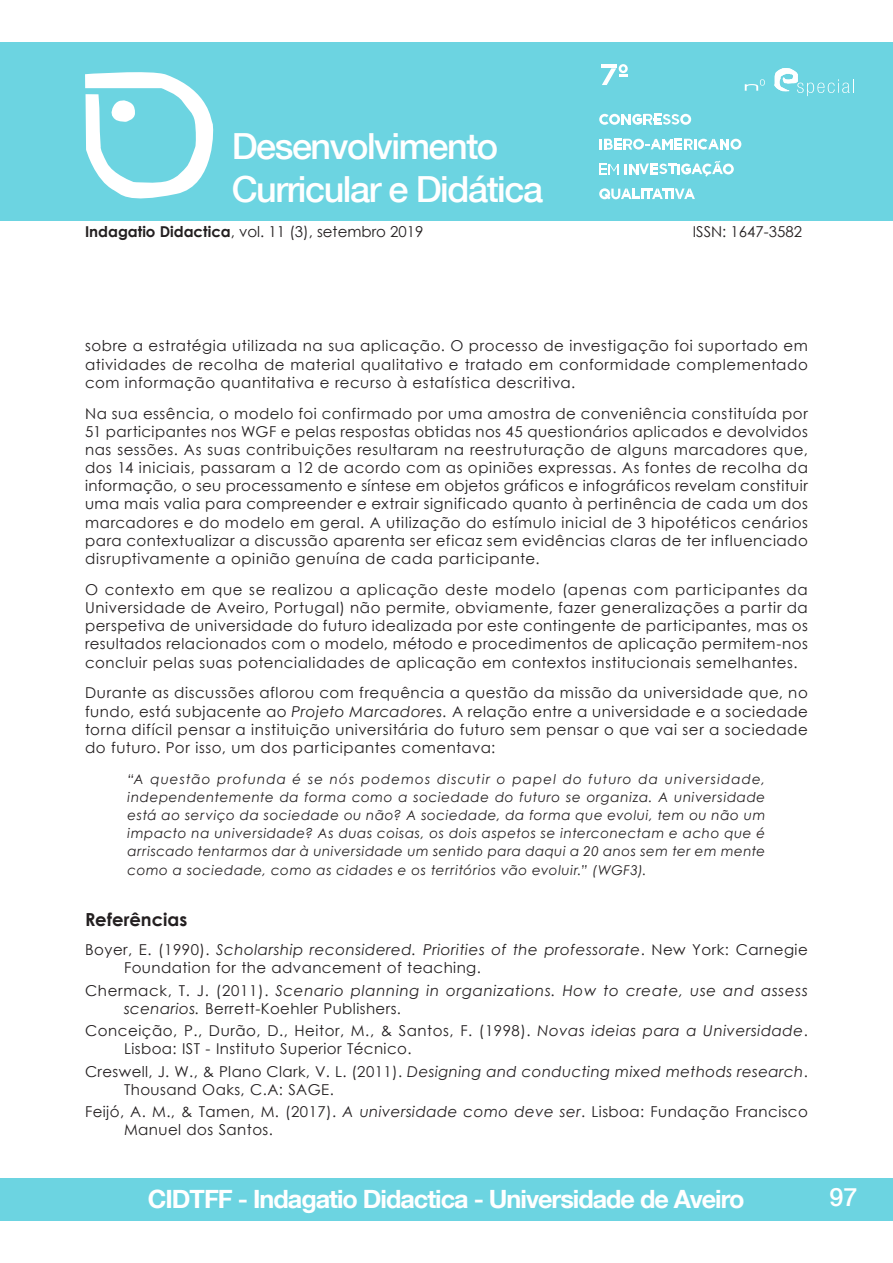
<style>
.page{position:relative;width:893px;height:1263px;background:#fff}
.page>*{position:absolute;margin:0;border:0;box-sizing:border-box;transform-origin:0 0}
.t1{font:500 36px/43.2px "Helvetica Neue LT Com";letter-spacing:-.04em;color:#fff}
.t2{font:700 25.2px "Helvetica Neue LT Com";letter-spacing:-.04em;color:#fff}
.t3{font:500 25.2px "Helvetica Neue LT Com";color:#fff}
.Titulos{font:700 18px "Century Gothic";color:#231f20}
.paragrafos{font:15px/18.1px "Century Gothic";letter-spacing:.04em;color:#231f20;text-align:justify}
.bibliograf{font:15px/18.1px "Century Gothic";letter-spacing:.03em;color:#231f20}
.bibliograf-2{font:italic 15px/18.1px "Century Gothic";letter-spacing:.045em;color:#231f20}
.paragrafos-2{font:15px "Century Gothic";color:#231f20}
.destaque{font:italic 13.5px/18.1px "Century Gothic";letter-spacing:.04em;color:#231f20;text-align:justify}
.s1{font-weight:700}
.s2{font-style:italic}
.s3{font-style:normal}
</style>
<div class="page">
<div style="left:0;top:43px;width:893px;height:178px;background:#6cd4e1"></div>
<div style="left:0;top:1178px;width:893px;height:42px;background:#6cd4e1"></div>
<svg style="left:85px;top:72px;width:129px;height:127px"></svg>
<svg style="left:774px;top:68px;width:80px;height:28px"></svg>
<svg style="left:745px;top:79px;width:20px;height:12px"></svg>
<svg style="left:619px;top:64px;width:9px;height:9px"></svg>
<hr style="left:601px;top:64px;width:15px;height:4px;background:#fff">
<svg style="left:602px;top:66px;width:25px;height:19px"></svg>
<div style="left:680px;top:114px;width:11px;height:11px;background:#fff;border-radius:50%"></div>
<svg style="left:599px;top:188px;width:11px;height:11px"></svg>
<div style="left:730px;top:139px;width:11px;height:11px;background:#fff;border-radius:50%"></div>
<div style="left:723px;top:164px;width:11px;height:10px;background:#fff;border-radius:50%"></div>
<svg style="left:602px;top:188px;width:93px;height:11px"></svg>
<svg style="left:599px;top:114px;width:90px;height:11px"></svg>
<svg style="left:599px;top:139px;width:140px;height:11px"></svg>
<svg style="left:600px;top:163px;width:19px;height:12px"></svg>
<svg style="left:625px;top:161px;width:106px;height:16px"></svg>
<h1 class="t1" style="left:232px;top:124px;width:313px">Desenvolvimento<br>Curricular e Didática</h1>
<p class="paragrafos-2" style="left:85px;top:221px;width:340px"><span class="s1">Indagatio Didactica</span>, vol. 11 (3), setembro 2019</p>
<p class="paragrafos-2" style="left:693px;top:221px;width:111px">ISSN: 1647-3582</p>
<p class="paragrafos" style="left:85px;top:337px;width:724px">sobre a estratégia utilizada na sua aplicação. O processo de investigação foi suportado em atividades de recolha de material qualitativo e tratado em conformidade complementado com informação quantitativa e recurso à estatística descritiva.</p>
<p class="paragrafos" style="left:85px;top:404px;width:724px">Na sua essência, o modelo foi confirmado por uma amostra de conveniência constituída por 51 participantes nos WGF e pelas respostas obtidas nos 45 questionários aplicados e devolvidos nas sessões. As suas contribuições resultaram na reestruturação de alguns marcadores que, dos 14 iniciais, passaram a 12 de acordo com as opiniões expressas. As fontes de recolha da informação, o seu processamento e síntese em objetos gráficos e infográficos revelam constituir uma mais valia para compreender e extrair significado quanto à pertinência de cada um dos marcadores e do modelo em geral. A utilização do estímulo inicial de 3 hipotéticos cenários para contextualizar a discussão aparenta ser eficaz sem evidências claras de ter influenciado disruptivamente a opinião genuína de cada participante.</p>
<p class="paragrafos" style="left:85px;top:580px;width:724px">O contexto em que se realizou a aplicação deste modelo (apenas com participantes da Universidade de Aveiro, Portugal) não permite, obviamente, fazer generalizações a partir da perspetiva de universidade do futuro idealizada por este contingente de participantes, mas os resultados relacionados com o modelo, método e procedimentos de aplicação permitem-nos concluir pelas suas potencialidades de aplicação em contextos institucionais semelhantes.</p>
<p class="paragrafos" style="left:85px;top:684px;width:724px">Durante as discussões aflorou com frequência a questão da missão da universidade que, no fundo, está subjacente ao <span class="s2">Projeto Marcadores.</span> A relação entre a universidade e a sociedade torna difícil pensar a instituição universitária do futuro sem pensar o que vai ser a sociedade do futuro. Por isso, um dos participantes comentava:</p>
<p class="destaque" style="left:128px;top:770px;width:639px">“A questão profunda é se nós podemos discutir o papel do futuro da universidade, independentemente da forma como a sociedade do futuro se organiza. A universidade está ao serviço da sociedade ou não? A sociedade, da forma que evolui, tem ou não um impacto na universidade? As duas coisas, os dois aspetos se interconectam e acho que é arriscado tentarmos dar à universidade um sentido para daqui a 20 anos sem ter em mente como a sociedade, como as cidades e os territórios vão evoluir.” (WGF3).</p>
<p class="Titulos" style="left:85px;top:906px;width:104px">Referências</p>
<p class="bibliograf" style="left:124px;top:940px;width:685px;text-indent:-39px">Boyer, E. (1990). <span class="s2">Scholarship reconsidered. Priorities of the professorate</span>. New York: Carnegie<br>Foundation for the advancement of teaching.</p>
<p class="bibliograf-2" style="left:124px;top:981px;width:685px;text-indent:-39px"><span class="s3">Chermack, T. J. (2011).</span> Scenario planning in organizations. How to create, use and assess scenarios. <span class="s3">Berrett-Koehler Publishers.</span></p>
<p class="bibliograf" style="left:124px;top:1021px;width:685px;text-indent:-39px">Conceição, P., Durão, D., Heitor, M., &amp; Santos, F. (1998). <span class="s2">Novas ideias para a Universidade</span>.<br>Lisboa: IST - Instituto Superior Técnico.</p>
<p class="bibliograf" style="left:124px;top:1062px;width:685px;text-indent:-39px">Creswell, J. W., &amp; Plano Clark, V. L. (2011). <span class="s2">Designing and conducting mixed methods research</span>.<br>Thousand Oaks, C.A: SAGE.</p>
<p class="bibliograf" style="left:124px;top:1102px;width:685px;text-indent:-39px">Feijó, A. M., &amp; Tamen, M. (2017). <span class="s2">A universidade como deve ser</span>. Lisboa: Fundação Francisco<br>Manuel dos Santos.</p>
<h2 class="t2" style="left:148px;top:1183px;width:598px">CIDTFF - Indagatio Didactica - Universidade de Aveiro</h2>
<h2 class="t3" style="left:829px;top:1181px;width:30px">97</h2>
</div>
